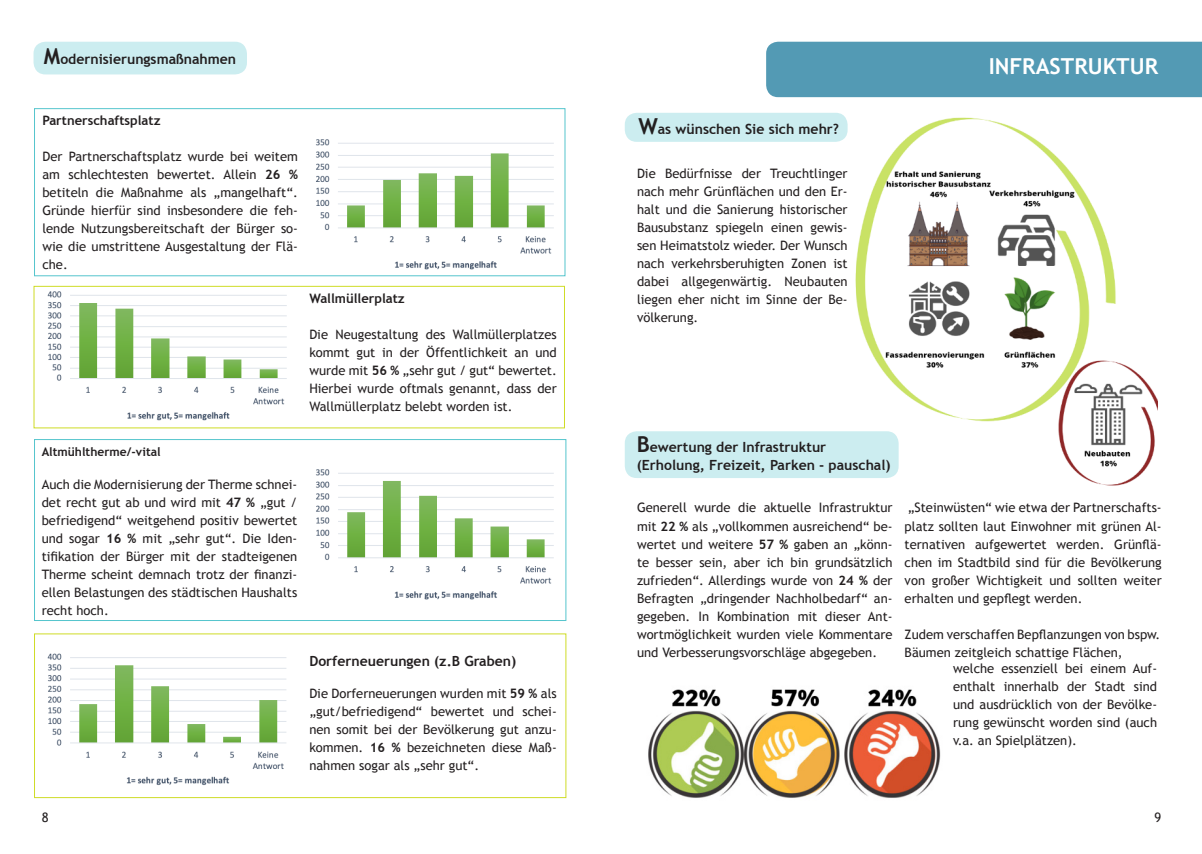
<style>
.page{position:relative;width:1202px;height:854px;background:#fff}
.page>*{position:absolute;margin:0;border:0;box-sizing:border-box;transform-origin:0 0}
.t1{font:700 22px "Trebuchet MS";color:#fff}
.t2{font:700 14px "Trebuchet MS";color:#231f20}
.t3{font:13px/18px "Trebuchet MS";color:#231f20;text-align:justify}
.t4{font:700 13px "Trebuchet MS";color:#231f20}
.t5{font:700 12px "Trebuchet MS";color:#231f20}
.s1{font-size:22px}
.s2{font-weight:700}
</style>
<div class="page">
<div style="left:34px;top:42px;width:213px;height:32px;background:#ccedf0;border-radius:12px"></div>
<img style="left:309px;top:139px;width:256px;height:138px">
<img style="left:42px;top:285px;width:255px;height:144px">
<img style="left:316px;top:469px;width:238px;height:131px">
<img style="left:47px;top:653px;width:240px;height:133px">
<div style="left:766px;top:42px;width:436px;height:55px;background:#539ab4"></div>
<div style="left:34px;top:108px;width:531px;height:168px;border:1px solid #55c5cd"></div>
<div style="left:34px;top:286px;width:531px;height:142px;border:1px solid #cfdc27"></div>
<div style="left:34px;top:439px;width:532px;height:181px;border:1px solid #55c5cd"></div>
<img style="left:839px;top:113px;width:319px;height:373px">
<div style="left:625px;top:113px;width:223px;height:29px;background:#ccedf0;border-radius:12px"></div>
<div style="left:625px;top:431px;width:274px;height:47px;background:#ccedf0;border-radius:12px"></div>
<img style="left:648px;top:689px;width:293px;height:109px">
<p class="t2" style="left:44px;top:51px;width:194px"><span class="s1">M</span>odernisierungsmaßnahmen</p>
<p class="t4" style="left:42px;top:112px;width:120px">Partnerschaftsplatz</p>
<p class="t3" style="left:42px;top:148px;width:257px">Der Partnerschaftsplatz wurde bei weitem am schlechtesten bewertet. Allein <span class="s2">26 % </span>betiteln die Maßnahme als „mangelhaft“.<br>Gründe hierfür sind insbesondere die feh&shy;lende Nutzungsbereitschaft der Bürger so&shy;wie die umstrittene Ausgestaltung der Flä&shy;che.</p>
<p class="t4" style="left:309px;top:290px;width:97px">Wallmüllerplatz</p>
<p class="t3" style="left:309px;top:326px;width:249px">Die Neugestaltung des Wallmüllerplatzes kommt gut in der Öffentlichkeit an und wurde mit <span class="s2">56 %</span> „sehr gut / gut“ bewertet.<br>Hierbei wurde oftmals genannt, dass der Wallmüllerplatz belebt worden ist.</p>
<p class="t5" style="left:42px;top:444px;width:121px">Altmühltherme/-vital</p>
<p class="t3" style="left:42px;top:475px;width:257px">Auch die Modernisierung der Therme schnei&shy;det recht gut ab und wird mit <span class="s2">47 %</span> „gut / befriedigend“ weitgehend positiv bewertet und sogar <span class="s2">16 %</span> mit „sehr gut“. Die Iden&shy;tifikation der Bürger mit der stadteigenen Therme scheint demnach trotz der finanzi&shy;ellen Belastungen des städtischen Haushalts recht hoch.</p>
<p class="t2" style="left:309px;top:651px;width:209px">Dorferneuerungen (z.B Graben)</p>
<p class="t3" style="left:309px;top:684px;width:249px">Die Dorferneuerungen wurden mit <span class="s2">59 %</span> als „gut/befriedigend“ bewertet und schei&shy;nen somit bei der Bevölkerung gut anzu&shy;kommen. <span class="s2">16 %</span> bezeichneten diese Maß&shy;nahmen sogar als „sehr gut“.</p>
<p class="t2" style="left:638px;top:120px;width:202px"><span class="s1">W</span>as wünschen Sie sich mehr?</p>
<p class="t3" style="left:637px;top:164px;width:212px">Die Bedürfnisse der Treuchtlinger nach mehr Grünflächen und den Er&shy;halt und die Sanierung historischer Bausubstanz spiegeln einen gewis&shy;sen Heimatstolz wieder. Der Wunsch nach verkehrsberuhigten Zonen ist dabei allgegenwärtig. Neubauten liegen eher nicht im Sinne der Be&shy;völkerung.</p>
<p class="t1" style="left:989px;top:53px;width:171px">INFRASTRUKTUR</p>
<p class="t2" style="left:637px;top:438px;width:191px"><span class="s1">B</span>ewertung der Infrastruktur</p>
<p class="t2" style="left:637px;top:456px;width:255px">(Erholung, Freizeit, Parken - pauschal)</p>
<p class="t3" style="left:637px;top:499px;width:257px">Generell wurde die aktuelle Infrastruktur mit <span class="s2">22 %</span> als „vollkommen ausreichend“ be&shy;wertet und weitere <span class="s2">57 %</span> gaben an „könn&shy;te besser sein, aber ich bin grundsätzlich zufrieden“. Allerdings wurde von <span class="s2">24 %</span> der Befragten „dringender Nachholbedarf“ an&shy;gegeben. In Kombination mit dieser Ant&shy;wortmöglichkeit wurden viele Kommentare und Verbesserungsvorschläge abgegeben.</p>
<p class="t3" style="left:905px;top:499px;width:259px">„Steinwüsten“ wie etwa der Partnerschafts&shy;platz sollten laut Einwohner mit grünen Al&shy;ternativen aufgewertet werden. Grünflä&shy;chen im Stadtbild sind für die Bevölkerung von großer Wichtigkeit und sollten weiter erhalten und gepflegt werden.</p>
<p class="t3" style="left:905px;top:625px;width:257px">Zudem verschaffen Bepflanzungen von bspw.<br>Bäumen zeitgleich schattige Flächen,</p>
<p class="t3" style="left:953px;top:659px;width:206px">welche essenziell bei einem Auf&shy;enthalt innerhalb der Stadt sind und ausdrücklich von der Bevölke&shy;rung gewünscht worden sind (auch v.a. an Spielplätzen).</p>
<p class="t3" style="left:42px;top:808px;width:8px">8</p>
<p class="t3" style="left:1154px;top:808px;width:8px">9</p>
</div>
